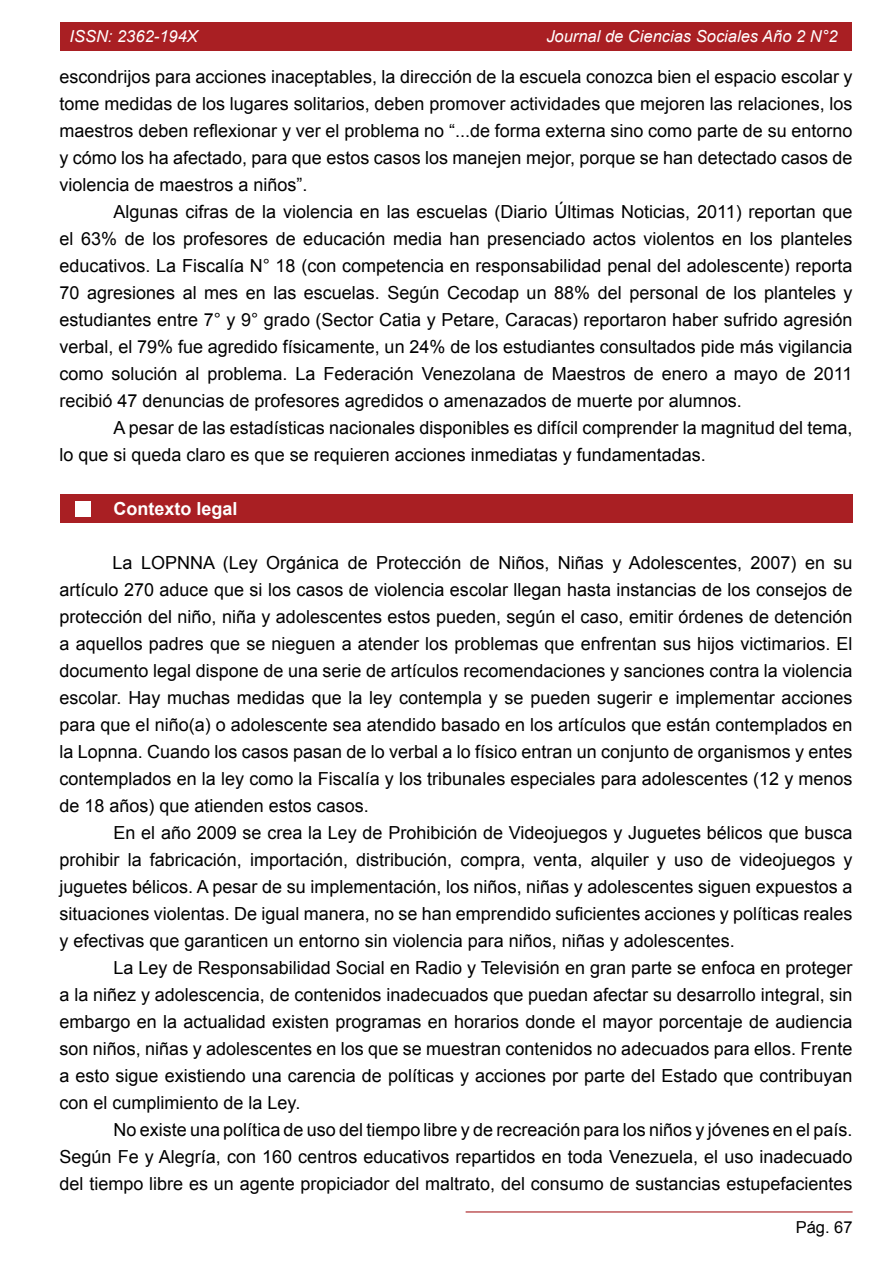
<style>
.page{position:relative;width:893px;height:1263px;background:#fff}
.page>*{position:absolute;margin:0;border:0;box-sizing:border-box;transform-origin:0 0}
.t1{font:18px/27px "Arial";color:#000;text-align:justify}
.t2{font:700 18px "Arial";color:#fff}
.t3{font:italic 16.5px "Arial";color:#fff}
.t4{font:16.5px "Arial";color:#000}
</style>
<div class="page">
<div style="left:60px;top:22px;width:792px;height:28px;background:#a91f23"></div>
<hr style="left:466px;top:1211px;width:387px;height:1px;background:#a91f23">
<div style="left:60px;top:494px;width:792px;height:29px;background:#a91f23"></div>
<div style="left:76px;top:501px;width:15px;height:16px;background:#fff"></div>
<p class="t3" style="left:69px;top:26px;width:130px">ISSN: 2362-194X</p>
<p class="t3" style="left:546px;top:26px;width:293px">Journal de Ciencias Sociales Año 2 N°2</p>
<p class="t1" style="left:60px;top:63px;width:794px">escondrijos para acciones inaceptables, la dirección de la escuela conozca bien el espacio escolar y tome medidas de los lugares solitarios, deben promover actividades que mejoren las relaciones, los maestros deben reflexionar y ver el problema no “...de forma externa sino como parte de su entorno y cómo los ha afectado, para que estos casos los manejen mejor, porque se han detectado casos de violencia de maestros a niños”.</p>
<p class="t1" style="left:60px;top:198px;width:795px;text-indent:54px">Algunas cifras de la violencia en las escuelas (Diario Últimas Noticias, 2011) reportan que el 63% de los profesores de educación media han presenciado actos violentos en los planteles educativos. La Fiscalía N° 18 (con competencia en responsabilidad penal del adolescente) reporta 70 agresiones al mes en las escuelas. Según Cecodap un 88% del personal de los planteles y estudiantes entre 7° y 9° grado (Sector Catia y Petare, Caracas) reportaron haber sufrido agresión verbal, el 79% fue agredido físicamente, un 24% de los estudiantes consultados pide más vigilancia como solución al problema. La Federación Venezolana de Maestros de enero a mayo de 2011 recibió 47 denuncias de profesores agredidos o amenazados de muerte por alumnos.</p>
<p class="t1" style="left:60px;top:414px;width:795px;text-indent:54px">A pesar de las estadísticas nacionales disponibles es difícil comprender la magnitud del tema, lo que si queda claro es que se requieren acciones inmediatas y fundamentadas.</p>
<p class="t2" style="left:114px;top:497px;width:126px">Contexto legal</p>
<p class="t1" style="left:60px;top:549px;width:795px;text-indent:53px">La LOPNNA (Ley Orgánica de Protección de Niños, Niñas y Adolescentes, 2007) en su artículo 270 aduce que si los casos de violencia escolar llegan hasta instancias de los consejos de protección del niño, niña y adolescentes estos pueden, según el caso, emitir órdenes de detención a aquellos padres que se nieguen a atender los problemas que enfrentan sus hijos victimarios. El documento legal dispone de una serie de artículos recomendaciones y sanciones contra la violencia escolar. Hay muchas medidas que la ley contempla y se pueden sugerir e implementar acciones para que el niño(a) o adolescente sea atendido basado en los artículos que están contemplados en la Lopnna. Cuando los casos pasan de lo verbal a lo físico entran un conjunto de organismos y entes contemplados en la ley como la Fiscalía y los tribunales especiales para adolescentes (12 y menos de 18 años) que atienden estos casos.</p>
<p class="t1" style="left:60px;top:819px;width:794px;text-indent:54px">En el año 2009 se crea la Ley de Prohibición de Videojuegos y Juguetes bélicos que busca prohibir la fabricación, importación, distribución, compra, venta, alquiler y uso de videojuegos y juguetes bélicos. A pesar de su implementación, los niños, niñas y adolescentes siguen expuestos a situaciones violentas. De igual manera, no se han emprendido suficientes acciones y políticas reales y efectivas que garanticen un entorno sin violencia para niños, niñas y adolescentes.</p>
<p class="t1" style="left:60px;top:954px;width:794px;text-indent:54px">La Ley de Responsabilidad Social en Radio y Televisión en gran parte se enfoca en proteger a la niñez y adolescencia, de contenidos inadecuados que puedan afectar su desarrollo integral, sin embargo en la actualidad existen programas en horarios donde el mayor porcentaje de audiencia son niños, niñas y adolescentes en los que se muestran contenidos no adecuados para ellos. Frente a esto sigue existiendo una carencia de políticas y acciones por parte del Estado que contribuyan con el cumplimiento de la Ley.</p>
<p class="t1" style="left:60px;top:1116px;width:794px;text-indent:54px">No existe una política de uso del tiempo libre y de recreación para los niños y jóvenes en el país.<br>Según Fe y Alegría, con 160 centros educativos repartidos en toda Venezuela, el uso inadecuado del tiempo libre es un agente propiciador del maltrato, del consumo de sustancias estupefacientes</p>
<p class="t4" style="left:796px;top:1216px;width:58px">Pág. 67</p>
</div>
